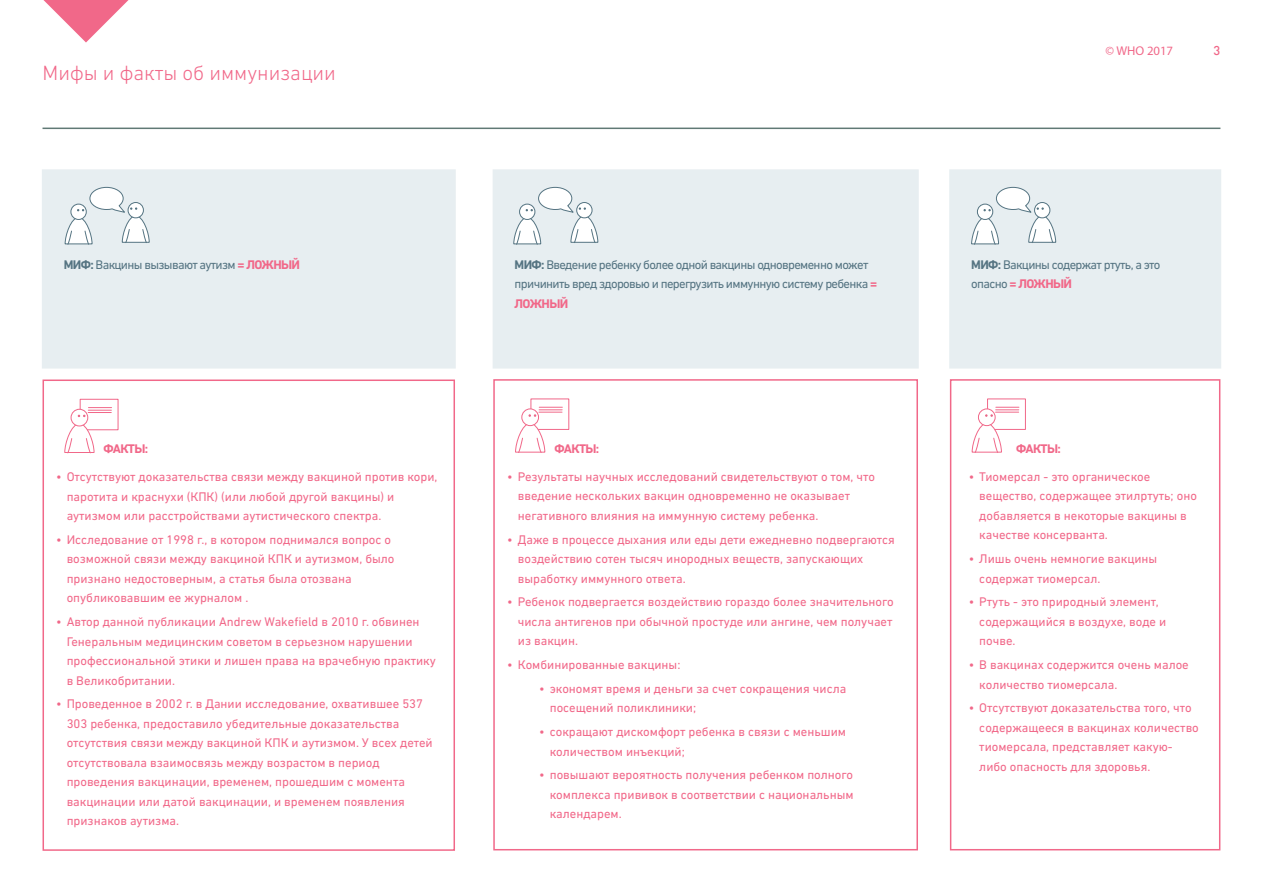
<style>
.page{position:relative;width:1263px;height:893px;background:#fff}
.page>*{position:absolute;margin:0;border:0;box-sizing:border-box;transform-origin:0 0}
.t1{font:300 21px "DIN Next CYR";color:#f16889}
.t2{font:12.75px/19.5px "DIN Next CYR";color:#f16889}
.t3{font:12.75px/19.5px "DIN Next CYR";letter-spacing:-.05em;color:#557482}
.t4{font:700 12.75px "DIN Next CYR";letter-spacing:-.05em;color:#f16889}
.t5{font:12.75px "Myriad Pro";color:#f16889}
.t6{font:500 12.75px "DIN";color:#f16889}
.s1{font-weight:700}
.s2{font-weight:700;color:#f16889}
</style>
<div class="page">
<svg style="left:43px;top:0;width:85px;height:43px"></svg>
<hr style="left:43px;top:128px;width:1177px;height:1px;background:#607975">
<div style="left:42px;top:169px;width:414px;height:200px;background:#e7eef1"></div>
<div style="left:493px;top:169px;width:426px;height:200px;background:#e7eef1"></div>
<div style="left:43px;top:379px;width:412px;height:472px;background:#fff;border:2px solid #f16889"></div>
<div style="left:493px;top:379px;width:425px;height:471px;background:#fff;border:2px solid #f16889"></div>
<div style="left:80px;top:399px;width:38px;height:31px;background:#fff;border:1px solid #f16889"></div>
<div style="left:71px;top:409px;width:17px;height:17px;background:#fff;border-radius:50%"></div>
<div style="left:71px;top:409px;width:17px;height:17px;border:1px solid #f16889;border-radius:50%"></div>
<svg style="left:64px;top:423px;width:31px;height:31px"></svg>
<svg style="left:78px;top:407px;width:34px;height:10px"></svg>
<div style="left:531px;top:399px;width:38px;height:31px;background:#fff;border:1px solid #f16889"></div>
<div style="left:522px;top:409px;width:16px;height:17px;background:#fff;border-radius:50%"></div>
<div style="left:521px;top:409px;width:18px;height:17px;border:1px solid #f16889;border-radius:50%"></div>
<svg style="left:515px;top:423px;width:30px;height:30px"></svg>
<svg style="left:529px;top:407px;width:33px;height:10px"></svg>
<div style="left:949px;top:169px;width:272px;height:200px;background:#e7eef1"></div>
<div style="left:950px;top:379px;width:270px;height:471px;background:#fff;border:2px solid #f16889"></div>
<div style="left:987px;top:399px;width:39px;height:31px;background:#fff;border:1px solid #f16889"></div>
<div style="left:978px;top:409px;width:17px;height:17px;background:#fff;border-radius:50%"></div>
<div style="left:978px;top:409px;width:17px;height:17px;border:1px solid #f16889;border-radius:50%"></div>
<svg style="left:971px;top:423px;width:31px;height:30px"></svg>
<svg style="left:985px;top:407px;width:34px;height:10px"></svg>
<svg style="left:65px;top:187px;width:85px;height:58px"></svg>
<svg style="left:513px;top:187px;width:85px;height:58px"></svg>
<svg style="left:971px;top:187px;width:85px;height:58px"></svg>
<p class="t1" style="left:43px;top:60px;width:295px">Мифы и факты об иммунизации</p>
<p class="t3" style="left:64px;top:255px;width:238px"><span class="s1">МИФ:</span> Вакцины вызывают аутизм <span class="s2">= ЛОЖНЫЙ</span></p>
<p class="t3" style="left:515px;top:255px;width:364px"><span class="s1">МИФ:</span> Введение ребенку более одной вакцины одновременно может причинить вред здоровью и перегрузить иммунную систему ребенка <span class="s2">=<br>ЛОЖНЫЙ</span></p>
<p class="t4" style="left:103px;top:441px;width:46px">ФАКТЫ:</p>
<p class="t2" style="left:67px;top:467px;width:372px;text-indent:-11px">• Отсутствуют доказательства связи между вакциной против кори, паротита и краснухи (КПК) (или любой другой вакцины) и аутизмом или расстройствами аутистического спектра.</p>
<p class="t2" style="left:67px;top:530px;width:329px;text-indent:-11px">• Исследование от 1998 г., в котором поднимался вопрос о возможной связи между вакциной КПК и аутизмом, было признано недостоверным, а статья была отозвана опубликовавшим ее журналом .</p>
<p class="t2" style="left:67px;top:612px;width:371px;text-indent:-11px">• Автор данной публикации Andrew Wakefield в 2010 г. обвинен Генеральным медицинским советом в серьезном нарушении профессиональной этики и лишен права на врачебную практику в Великобритании.</p>
<p class="t2" style="left:67px;top:694px;width:368px;text-indent:-11px">• Проведенное в 2002 г. в Дании исследование, охватившее 537<br>303 ребенка, предоставило убедительные доказательства отсутствия связи между вакциной КПК и аутизмом. У всех детей отсутствовала взаимосвязь между возрастом в период проведения вакцинации, временем, прошедшим с момента вакцинации или датой вакцинации, и временем появления признаков аутизма.</p>
<p class="t4" style="left:555px;top:441px;width:46px">ФАКТЫ:</p>
<p class="t2" style="left:518px;top:466px;width:359px;text-indent:-11px">• Результаты научных исследований свидетельствуют о том, что введение нескольких вакцин одновременно не оказывает негативного влияния на иммунную систему ребенка.</p>
<p class="t2" style="left:518px;top:529px;width:379px;text-indent:-11px">• Даже в процессе дыхания или еды дети ежедневно подвергаются воздействию сотен тысяч инородных веществ, запускающих выработку иммунного ответа.</p>
<p class="t2" style="left:518px;top:592px;width:377px;text-align:justify;text-indent:-11px">• Ребенок подвергается воздействию гораздо более значительного числа антигенов при обычной простуде или ангине, чем получает из вакцин.</p>
<p class="t2" style="left:507px;top:655px;width:175px">• Комбинированные вакцины:</p>
<p class="t2" style="left:550px;top:679px;width:298px;text-indent:-11px">• экономят время и деньги за счет сокращения числа посещений поликлиники;</p>
<p class="t2" style="left:550px;top:722px;width:298px;text-indent:-11px">• сокращают дискомфорт ребенка в связи с меньшим количеством инъекций;</p>
<p class="t2" style="left:550px;top:765px;width:305px;text-align:justify;text-indent:-11px">• повышают вероятность получения ребенком полного комплекса прививок в соответствии с национальным календарем.</p>
<p class="t5" style="left:1105px;top:43px;width:69px">© WHO 2017</p>
<p class="t6" style="left:1213px;top:43px;width:8px">3</p>
<p class="t3" style="left:971px;top:255px;width:191px"><span class="s1">МИФ:</span> Вакцины содержат ртуть, а это опасно <span class="s2">= ЛОЖНЫЙ</span></p>
<p class="t4" style="left:1016px;top:441px;width:46px">ФАКТЫ:</p>
<p class="t2" style="left:979px;top:466px;width:219px;text-indent:-11px">• Тиомерсал - это органическое вещество, содержащее этилртуть; оно добавляется в некоторые вакцины в качестве консерванта.</p>
<p class="t2" style="left:979px;top:549px;width:180px;text-indent:-11px">• Лишь очень немногие вакцины содержат тиомерсал.</p>
<p class="t2" style="left:979px;top:592px;width:188px;text-indent:-11px">• Ртуть - это природный элемент, содержащийся в воздухе, воде и почве.</p>
<p class="t2" style="left:979px;top:655px;width:211px;text-indent:-11px">• В вакцинах содержится очень малое количество тиомерсала.</p>
<p class="t2" style="left:979px;top:698px;width:221px;text-indent:-11px">• Отсутствуют доказательства того, что содержащееся в вакцинах количество тиомерсала, представляет какую&shy;либо опасность для здоровья.</p>
</div>
